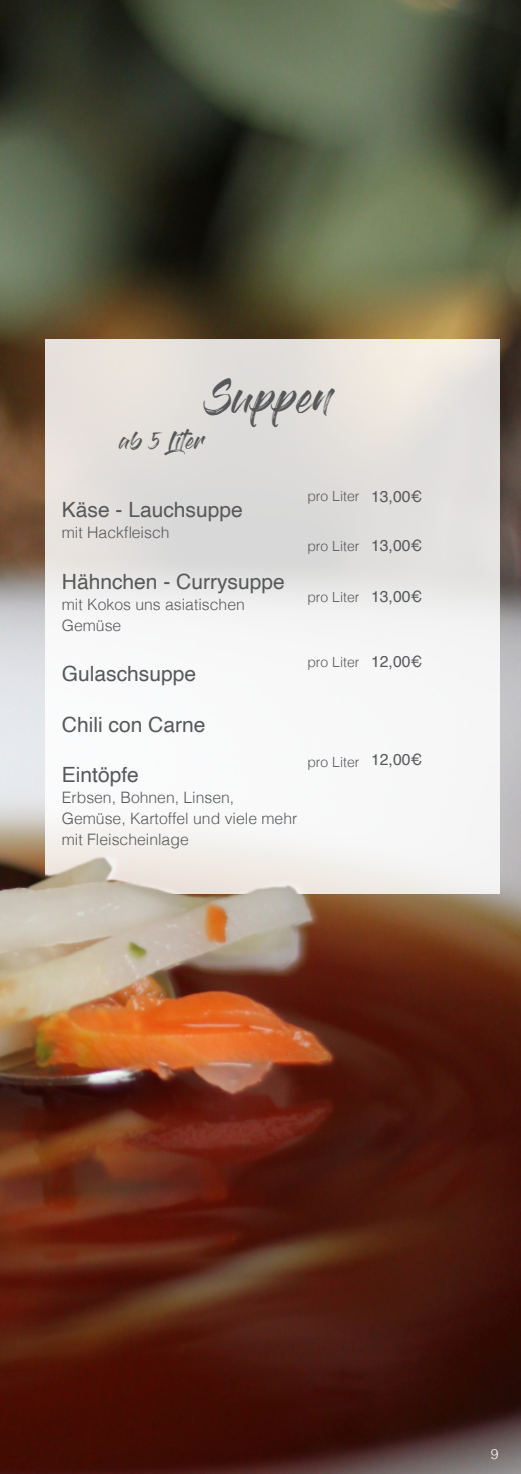
<style>
.page{position:relative;width:521px;height:1474px;background:#fff}
.page>*{position:absolute;margin:0;border:0;box-sizing:border-box;transform-origin:0 0}
.t1{font:33.25px "Gloss And Bloom";color:#57585a}
.Gericht{font:21px "Helvetica";color:#57585a}
.t2{font:17.5px "Gloss And Bloom";color:#57585a}
.Gericht-2{font:300 15.75px/21px "Helvetica";color:#57585a}
.Preis{font:15.75px "Helvetica";color:#57585a}
.pro_Stück{font:300 14px "Helvetica";color:#57585a}
.t3{font:300 14px "Helvetica";color:#fff}
</style>
<div class="page">
<img style="left:0;top:0;width:521px;height:514px">
<div style="left:45px;top:339px;width:455px;height:554px;background:#e3e0dc"></div>
<img style="left:0;top:514px;width:521px;height:959px">
<p class="t1" style="left:207px;top:381px;width:127px">Suppen</p>
<p class="t2" style="left:119px;top:433px;width:86px">ab 5 Liter</p>
<p class="Gericht" style="left:62px;top:494px;width:182px">Käse - Lauchsuppe</p>
<p class="Gericht-2" style="left:62px;top:521px;width:109px">mit Hackfleisch</p>
<p class="Gericht" style="left:62px;top:565px;width:224px">Hähnchen - Currysuppe</p>
<p class="Gericht-2" style="left:62px;top:592px;width:184px">mit Kokos uns asiatischen</p>
<p class="Gericht-2" style="left:62px;top:613px;width:61px">Gemüse</p>
<p class="Gericht" style="left:62px;top:657px;width:136px">Gulaschsuppe</p>
<p class="Gericht" style="left:62px;top:708px;width:145px">Chili con Carne</p>
<p class="Gericht" style="left:62px;top:758px;width:79px">Eintöpfe</p>
<p class="Gericht-2" style="left:62px;top:786px;width:174px">Erbsen, Bohnen, Linsen,</p>
<p class="Gericht-2" style="left:62px;top:807px;width:237px">Gemüse, Kartoffel und viele mehr mit Fleischeinlage</p>
<p class="pro_Stück" style="left:307px;top:483px;width:54px">pro Liter</p>
<p class="pro_Stück" style="left:307px;top:534px;width:54px">pro Liter</p>
<p class="pro_Stück" style="left:307px;top:585px;width:54px">pro Liter</p>
<p class="pro_Stück" style="left:307px;top:650px;width:54px">pro Liter</p>
<p class="pro_Stück" style="left:307px;top:749px;width:54px">pro Liter</p>
<p class="Preis" style="left:371px;top:484px;width:53px">13,00€</p>
<p class="Preis" style="left:371px;top:533px;width:53px">13,00€</p>
<p class="Preis" style="left:371px;top:584px;width:53px">13,00€</p>
<p class="Preis" style="left:371px;top:649px;width:53px">12,00€</p>
<p class="Preis" style="left:371px;top:747px;width:53px">12,00€</p>
<p class="t3" style="left:491px;top:1441px;width:9px">9</p>
</div>
